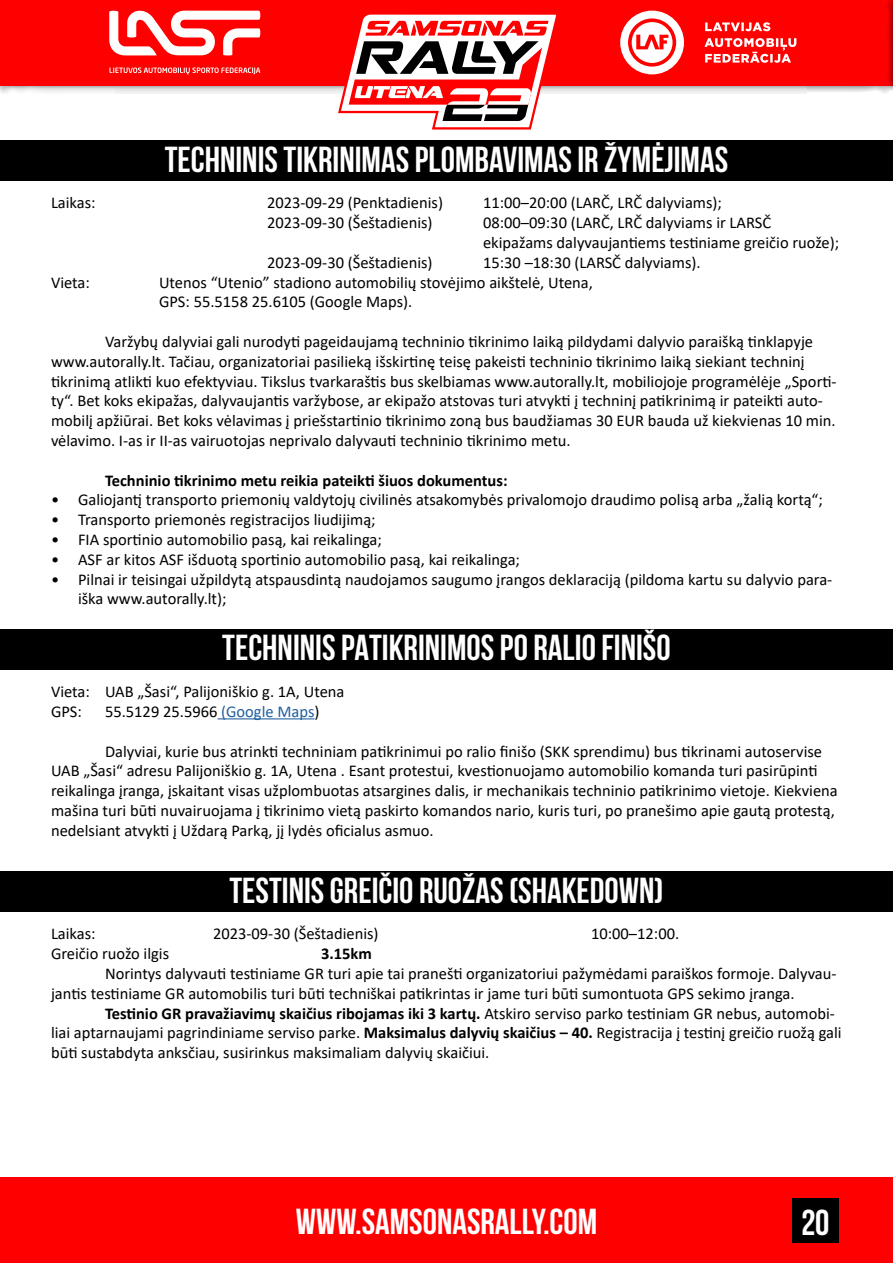
<style>
.page{position:relative;width:893px;height:1263px;background:#fff}
.page>*{position:absolute;margin:0;border:0;box-sizing:border-box;transform-origin:0 0}
.HEADERIS{font:700 36px "Bebas Neue";color:#fff}
.t1{font:16.5px/19.8px "Calibri";color:#000}
.t2{font:700 16.5px "Calibri";color:#000}
.s1{color:#215e9e}
.s2{font-weight:700}
</style>
<div class="page">
<div style="left:0;top:1178px;width:893px;height:85px;background:#f00"></div>
<div style="left:792px;top:1199px;width:47px;height:44px;background:#000"></div>
<div style="left:0;top:140px;width:893px;height:41px;background:#000"></div>
<div style="left:0;top:629px;width:893px;height:40px;background:#000"></div>
<hr style="left:217px;top:718px;width:98px;height:1px;background:#215e9e">
<div style="left:0;top:871px;width:893px;height:40px;background:#000"></div>
<div style="left:0;top:0;width:893px;height:93px;background:#000;opacity:.75"></div>
<div style="left:0;top:0;width:893px;height:85px;background:#f00"></div>
<svg style="left:109px;top:10px;width:152px;height:46px"></svg>
<svg style="left:109px;top:68px;width:151px;height:6px"></svg>
<svg style="left:620px;top:11px;width:176px;height:63px"></svg>
<div style="left:885px;top:0;width:8px;height:93px;background:#000;opacity:.75"></div>
<hr style="left:892px;top:0;width:1px;height:85px;background:#f00">
<svg style="left:337px;top:14px;width:223px;height:116px"></svg>
<h1 class="HEADERIS" style="left:165px;top:139px;width:565px">TECHNINIS TIKRINIMAS PLOMBAVIMAS IR ŽYMĖJIMAS</h1>
<p class="t1" style="left:51px;top:193px;width:46px">Laikas:</p>
<p class="t1" style="left:267px;top:193px;width:178px">2023-09-29 (Penktadienis)</p>
<p class="t1" style="left:483px;top:193px;width:240px">11:00–20:00 (LARČ, LRČ dalyviams);</p>
<p class="t1" style="left:267px;top:212px;width:167px">2023-09-30 (Šeštadienis)</p>
<p class="t1" style="left:483px;top:212px;width:358px">08:00–09:30 (LARČ, LRČ dalyviams ir LARSČ ekipažams dalyvaujantiems testiniame greičio ruože);</p>
<p class="t1" style="left:267px;top:252px;width:167px">2023-09-30 (Šeštadienis)</p>
<p class="t1" style="left:483px;top:252px;width:219px">15:30 –18:30 (LARSČ dalyviams).</p>
<p class="t1" style="left:51px;top:272px;width:40px">Vieta:</p>
<p class="t1" style="left:159px;top:272px;width:435px">Utenos “Utenio” stadiono automobilių stovėjimo aikštelė, Utena,</p>
<p class="t1" style="left:159px;top:292px;width:255px">GPS: 55.5158 25.6105 (Google Maps).</p>
<p class="t1" style="left:51px;top:331px;width:787px;text-indent:54px">Varžybų dalyviai gali nurodyti pageidaujamą techninio tikrinimo laiką pildydami dalyvio paraišką tinklapyje www.autorally.lt. Tačiau, organizatoriai pasilieką išskirtinę teisę pakeisti techninio tikrinimo laiką siekiant techninį tikrinimą atlikti kuo efektyviau. Tikslus tvarkaraštis bus skelbiamas www.autorally.lt, mobiliojoje programėlėje „Sporti&shy;ty“. Bet koks ekipažas, dalyvaujantis varžybose, ar ekipažo atstovas turi atvykti į techninį patikrinimą ir pateikti auto&shy;mobilį apžiūrai. Bet koks vėlavimas į priešstartinio tikrinimo zoną bus baudžiamas 30 EUR bauda už kiekvienas 10 min. vėlavimo. I-as ir II-as vairuotojas neprivalo dalyvauti techninio tikrinimo metu.</p>
<p class="t2" style="left:105px;top:468px;width:404px">Techninio tikrinimo metu reikia pateikti šiuos dokumentus:</p>
<p class="t1" style="left:51px;top:490px;width:773px">• Galiojantį transporto priemonių valdytojų civilinės atsakomybės privalomojo draudimo polisą arba „žalią kortą“;</p>
<p class="t1" style="left:51px;top:509px;width:326px">• Transporto priemonės registracijos liudijimą;</p>
<p class="t1" style="left:51px;top:529px;width:332px">• FIA sportinio automobilio pasą, kai reikalinga;</p>
<p class="t1" style="left:51px;top:549px;width:470px">• ASF ar kitos ASF išduotą sportinio automobilio pasą, kai reikalinga;</p>
<p class="t1" style="left:78px;top:569px;width:756px;text-indent:-27px">• Pilnai ir teisingai užpildytą atspausdintą naudojamos saugumo įrangos deklaraciją (pildoma kartu su dalyvio para&shy;iška www.autorally.lt);</p>
<h1 class="HEADERIS" style="left:222px;top:628px;width:450px">TECHNINIS PATIKRINIMOS PO RALIO FINIŠO</h1>
<p class="t1" style="left:51px;top:681px;width:295px">Vieta: UAB „Šasi“, Palijoniškio g. 1A, Utena</p>
<p class="t1" style="left:51px;top:701px;width:32px">GPS:</p>
<p class="t1" style="left:105px;top:701px;width:216px">55.5129 25.5966 <span class="s1">(Google Maps</span>)</p>
<p class="t1" style="left:51px;top:741px;width:788px;text-indent:54px">Dalyviai, kurie bus atrinkti techniniam patikrinimui po ralio finišo (SKK sprendimu) bus tikrinami autoservise UAB „Šasi“ adresu Palijoniškio g. 1A, Utena . Esant protestui, kvestionuojamo automobilio komanda turi pasirūpinti reikalinga įranga, įskaitant visas užplombuotas atsargines dalis, ir mechanikais techninio patikrinimo vietoje. Kiekviena mašina turi būti nuvairuojama į tikrinimo vietą paskirto komandos nario, kuris turi, po pranešimo apie gautą protestą, nedelsiant atvykti į Uždarą Parką, jį lydės oficialus asmuo.</p>
<h1 class="HEADERIS" style="left:229px;top:870px;width:435px">TESTINIS GREIČIO RUOŽAS (SHAKEDOWN)</h1>
<p class="t1" style="left:51px;top:924px;width:46px">Laikas:</p>
<p class="t1" style="left:213px;top:924px;width:167px">2023-09-30 (Šeštadienis)</p>
<p class="t1" style="left:591px;top:924px;width:90px">10:00–12:00.</p>
<p class="t1" style="left:51px;top:943px;width:120px">Greičio ruožo ilgis</p>
<p class="t2" style="left:321px;top:942px;width:52px">3.15km</p>
<p class="t1" style="left:51px;top:963px;width:787px;text-indent:54px">Norintys dalyvauti testiniame GR turi apie tai pranešti organizatoriui pažymėdami paraiškos formoje. Dalyvau&shy;jantis testiniame GR automobilis turi būti techniškai patikrintas ir jame turi būti sumontuota GPS sekimo įranga.</p>
<p class="t1" style="left:51px;top:1003px;width:792px;text-indent:54px"><span class="s2">Testinio GR pravažiavimų skaičius ribojamas iki 3 kartų.</span> Atskiro serviso parko testiniam GR nebus, automobi&shy;liai aptarnaujami pagrindiniame serviso parke. <span class="s2">Maksimalus dalyvių skaičius – 40.</span> Registracija į testinį greičio ruožą gali būti sustabdyta anksčiau, susirinkus maksimaliam dalyvių skaičiui.</p>
<h1 class="HEADERIS" style="left:296px;top:1202px;width:303px">WWW.SAMSONASRALLY.COM</h1>
<h1 class="HEADERIS" style="left:802px;top:1202px;width:29px">20</h1>
</div>
